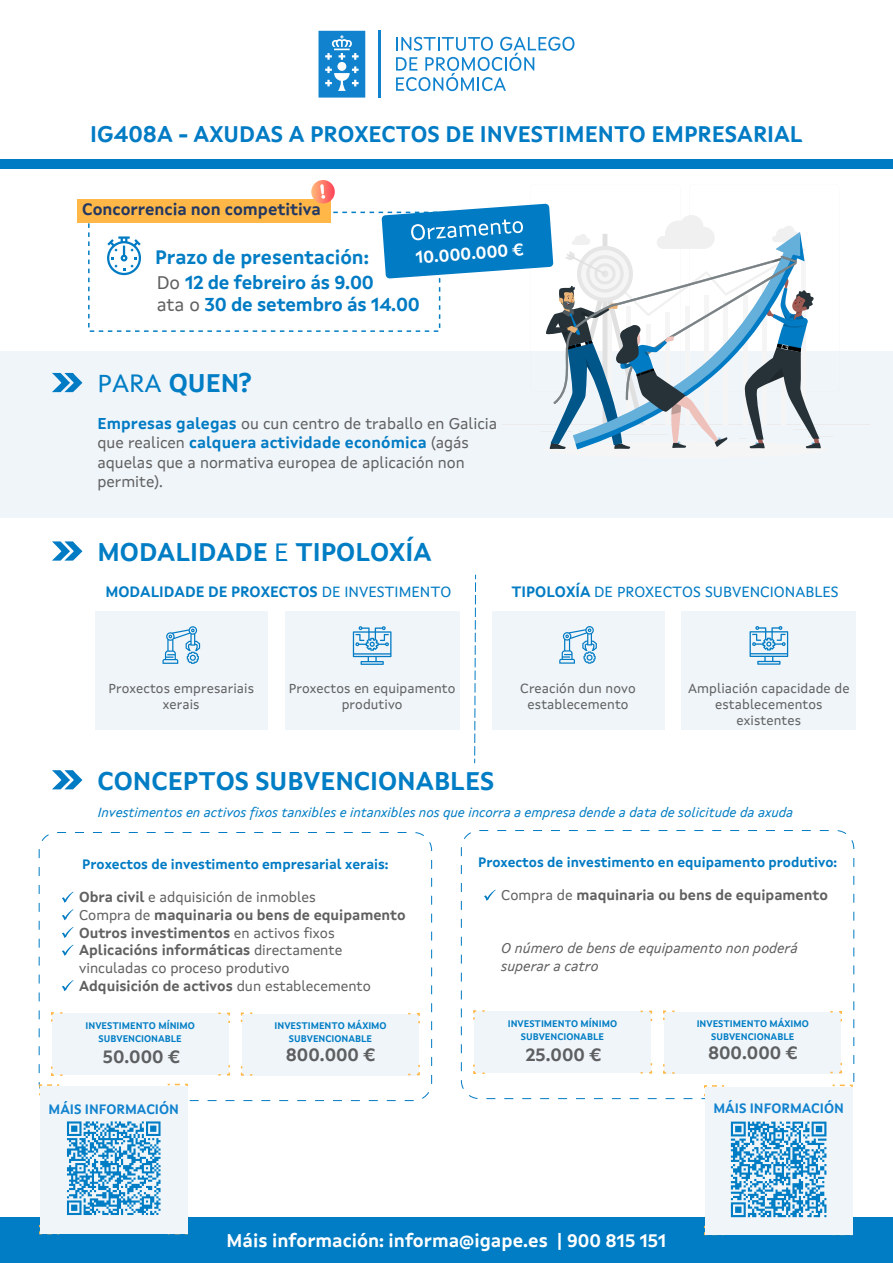
<style>
.page{position:relative;width:893px;height:1263px;background:#fff}
.page>*{position:absolute;margin:0;border:0;box-sizing:border-box;transform-origin:0 0}
.t1{font:700 25.5px "Xunta Sans";color:#007dc4}
.t2{font:700 22.5px "Xunta Sans";color:#007bc4}
.t3{font:700 19.5px "Xunta Sans";color:#007dc4}
.t4{font:700 18.6px/22.4px "Xunta Sans";letter-spacing:-.01em;color:#007bc4}
.t5{font:700 18.3px "Xunta Sans";color:#fff}
.t6{font:700 17.7px "Xunta Sans";color:#5e5f60}
.t7{font:700 16.8px "Xunta Sans";color:#fff}
.t8{font:700 16.5px "Xunta Sans";color:#233862}
.t9{font:15.75px/19.5px "Xunta Sans";color:#606060}
.t10{font:700 15px "Xunta Sans";color:#007bc4}
.t11{font:15px "Xunta Sans";color:#007bc4}
.t12{font:14.4px/17.7px "Xunta Sans";color:#606060}
.t13{font:italic 14.4px/17.7px "Xunta Sans";color:#606060}
.t14{font:700 14.4px "Xunta Sans";color:#606060}
.t15{font:700 13.65px "Xunta Sans";color:#007bc4}
.t16{font:700 13.65px "Xunta Sans";color:#1082ce}
.t17{font:13.5px/16.2px "Xunta Sans";letter-spacing:.01em;color:#606060;text-align:center}
.t18{font:italic 13.5px "Xunta Sans";color:#007dc4}
.t19{font:700 9.6px/13.5px "Xunta Sans";color:#007dc4;text-align:center}
.s1{font-weight:400;color:#606060}
.s2{font-weight:400}
.s3{font-weight:700;color:#007bc4}
.s4{font-weight:700}
.s5{font-size:18px}
</style>
<div class="page">
<div style="left:1px;top:351px;width:892px;height:166px;background:#f0f5fa"></div>
<div style="left:0;top:159px;width:893px;height:10px;background:#007bc4"></div>
<svg style="left:318px;top:31px;width:47px;height:67px;background:#3897d6"></svg>
<svg style="left:396px;top:37px;width:178px;height:54px"></svg>
<hr style="left:379px;top:30px;width:2px;height:67px;background:#1082ce">
<div style="left:77px;top:199px;width:253px;height:23px;background:#ffb847"></div>
<svg style="left:311px;top:180px;width:24px;height:25px"></svg>
<svg style="left:52px;top:373px;width:30px;height:19px"></svg>
<svg style="left:52px;top:541px;width:30px;height:20px"></svg>
<div style="left:0;top:1218px;width:893px;height:45px;background:#007dc4"></div>
<svg style="left:52px;top:770px;width:30px;height:19px"></svg>
<hr style="left:502px;top:425px;width:367px;height:1px;background:#ebebeb">
<div style="left:543px;top:441px;width:285px;height:17px;background:#f5f5f5;border-radius:50%"></div>
<div style="left:285px;top:611px;width:174px;height:119px;background:#f0f5fa"></div>
<div style="left:95px;top:611px;width:173px;height:119px;background:#f0f5fa"></div>
<svg style="left:162px;top:626px;width:38px;height:38px"></svg>
<svg style="left:353px;top:626px;width:38px;height:39px"></svg>
<div style="left:681px;top:611px;width:175px;height:119px;background:#f0f5fa"></div>
<div style="left:492px;top:611px;width:172px;height:119px;background:#f0f5fa"></div>
<svg style="left:559px;top:626px;width:38px;height:38px"></svg>
<svg style="left:749px;top:626px;width:39px;height:39px"></svg>
<svg style="left:474px;top:575px;width:2px;height:188px"></svg>
<div style="left:39px;top:832px;width:393px;height:269px;border:1px dashed #007bc4;border-radius:18px"></div>
<svg style="left:62px;top:892px;width:11px;height:11px"></svg>
<svg style="left:62px;top:909px;width:11px;height:11px"></svg>
<svg style="left:62px;top:927px;width:11px;height:11px"></svg>
<svg style="left:62px;top:945px;width:11px;height:11px"></svg>
<svg style="left:62px;top:980px;width:11px;height:11px"></svg>
<div style="left:53px;top:1013px;width:176px;height:62px;background:#f0f5fa"></div>
<svg style="left:218px;top:1012px;width:12px;height:11px"></svg>
<svg style="left:51px;top:1012px;width:11px;height:9px"></svg>
<svg style="left:218px;top:1065px;width:12px;height:11px"></svg>
<svg style="left:51px;top:1066px;width:11px;height:10px"></svg>
<div style="left:243px;top:1014px;width:176px;height:61px;background:#f0f5fa"></div>
<svg style="left:408px;top:1012px;width:12px;height:11px"></svg>
<svg style="left:240px;top:1012px;width:12px;height:10px"></svg>
<svg style="left:408px;top:1065px;width:12px;height:11px"></svg>
<svg style="left:240px;top:1066px;width:12px;height:10px"></svg>
<div style="left:461px;top:830px;width:393px;height:269px;border:1px dashed #007bc4;border-radius:18px"></div>
<svg style="left:484px;top:890px;width:12px;height:11px"></svg>
<div style="left:475px;top:1011px;width:176px;height:62px;background:#f0f5fa"></div>
<svg style="left:640px;top:1010px;width:13px;height:11px"></svg>
<svg style="left:473px;top:1010px;width:12px;height:10px"></svg>
<svg style="left:640px;top:1063px;width:13px;height:11px"></svg>
<svg style="left:473px;top:1064px;width:12px;height:10px"></svg>
<div style="left:665px;top:1012px;width:176px;height:61px;background:#f0f5fa"></div>
<svg style="left:830px;top:1011px;width:12px;height:10px"></svg>
<svg style="left:663px;top:1010px;width:12px;height:10px"></svg>
<svg style="left:830px;top:1063px;width:12px;height:11px"></svg>
<svg style="left:663px;top:1064px;width:12px;height:10px"></svg>
<svg style="left:168px;top:1083px;width:20px;height:3px"></svg>
<svg style="left:168px;top:1233px;width:20px;height:2px"></svg>
<svg style="left:38px;top:1083px;width:21px;height:12px"></svg>
<svg style="left:39px;top:1225px;width:20px;height:10px"></svg>
<div style="left:40px;top:1086px;width:148px;height:147px;background:#f0f5fa"></div>
<svg style="left:833px;top:1084px;width:21px;height:13px"></svg>
<svg style="left:833px;top:1224px;width:20px;height:12px"></svg>
<svg style="left:704px;top:1085px;width:20px;height:11px"></svg>
<svg style="left:704px;top:1226px;width:20px;height:10px"></svg>
<div style="left:705px;top:1087px;width:147px;height:147px;background:#f0f5fa"></div>
<svg style="left:67px;top:1121px;width:94px;height:94px"></svg>
<svg style="left:730px;top:1121px;width:97px;height:97px"></svg>
<svg style="left:731px;top:1121px;width:95px;height:96px"></svg>
<svg style="left:382px;top:203px;width:457px;height:246px"></svg>
<svg style="left:107px;top:236px;width:34px;height:39px"></svg>
<h2 class="t2" style="left:90px;top:121px;width:714px">IG408A - AXUDAS A PROXECTOS DE INVESTIMENTO EMPRESARIAL</h2>
<p class="t8" style="left:82px;top:199px;width:240px">Concorrencia non competitiva</p>
<h3 class="t3" style="left:155px;top:245px;width:215px">Prazo de presentación:</h3>
<p class="t7" style="left:415px;top:247px;width:110px;rotate:-4deg">10.000.000 €</p>
<p class="t4" style="left:157px;top:271px;width:265px"><span class="s1">Do</span> 12 de febreiro ás 9.00<br><span class="s1">ata o</span> 30 de setembro ás 14.00</p>
<h1 class="t1" style="left:98px;top:368px;width:156px"><span class="s2">PARA</span> QUEN?</h1>
<p class="t9" style="left:98px;top:413px;width:401px"><span class="s3">Empresas galegas</span> ou cun centro de traballo en Galicia que realicen <span class="s3">calquera actividade económica</span> (agás aquelas que a normativa europea de aplicación non permite).</p>
<h1 class="t1" style="left:98px;top:537px;width:335px">MODALIDADE <span class="s2">E</span> TIPOLOXÍA</h1>
<p class="t10" style="left:105px;top:583px;width:347px">MODALIDADE DE PROXECTOS <span class="s2">DE INVESTIMENTO</span></p>
<p class="t11" style="left:511px;top:582px;width:329px"><span class="s4">TIPOLOXÍA</span> DE PROXECTOS SUBVENCIONABLES</p>
<p class="t17" style="left:108px;top:680px;width:147px">Proxectos empresariais xerais</p>
<p class="t17" style="left:289px;top:680px;width:168px">Proxectos en equipamento produtivo</p>
<h1 class="t1" style="left:98px;top:765px;width:398px">CONCEPTOS SUBVENCIONABLES</h1>
<p class="t17" style="left:520px;top:680px;width:117px">Creación dun novo establecemento</p>
<p class="t17" style="left:688px;top:680px;width:163px">Ampliación capacidade de establecementos existentes</p>
<p class="t18" style="left:98px;top:804px;width:697px">Investimentos en activos fixos tanxibles e intanxibles nos que incorra a empresa dende a data de solicitude da axuda</p>
<p class="t15" style="left:82px;top:856px;width:308px">Proxectos de investimento empresarial xerais:</p>
<p class="t12" style="left:79px;top:888px;width:328px"><span class="s4">Obra civil</span> e adquisición de inmobles<br>Compra de <span class="s4">maquinaria ou bens de equipamento Outros investimentos</span> en activos fixos <span class="s4">Aplicacións informáticas</span> directamente vinculadas co proceso produtivo<br><span class="s4">Adquisición de activos</span> dun establecemento</p>
<p class="t19" style="left:86px;top:1019px;width:111px">INVESTIMENTO MÍNIMO<br>SUBVENCIONABLE</p>
<p class="t6" style="left:103px;top:1046px;width:79px">50.000 €</p>
<p class="t15" style="left:478px;top:854px;width:361px">Proxectos de investimento en equipamento produtivo:</p>
<p class="t14" style="left:501px;top:886px;width:328px"><span class="s2">Compra de</span> maquinaria ou bens de equipamento</p>
<p class="t13" style="left:501px;top:939px;width:298px">O número de bens de equipamento non poderá superar a catro</p>
<p class="t19" style="left:508px;top:1017px;width:111px">INVESTIMENTO MÍNIMO<br>SUBVENCIONABLE</p>
<p class="t6" style="left:526px;top:1044px;width:77px">25.000 €</p>
<p class="t19" style="left:697px;top:1017px;width:114px">INVESTIMENTO MÁXIMO<br>SUBVENCIONABLE</p>
<p class="t6" style="left:708px;top:1042px;width:91px">800.000 €</p>
<p class="t19" style="left:274px;top:1019px;width:114px">INVESTIMENTO MÁXIMO<br>SUBVENCIONABLE</p>
<p class="t6" style="left:286px;top:1044px;width:91px">800.000 €</p>
<p class="t16" style="left:49px;top:1101px;width:132px">MÁIS INFORMACIÓN</p>
<p class="t16" style="left:713px;top:1100px;width:132px">MÁIS INFORMACIÓN</p>
<p class="t5" style="left:227px;top:1230px;width:441px">Máis información: informa@igape.es | <span class="s5">900 815 151</span></p>
</div>
